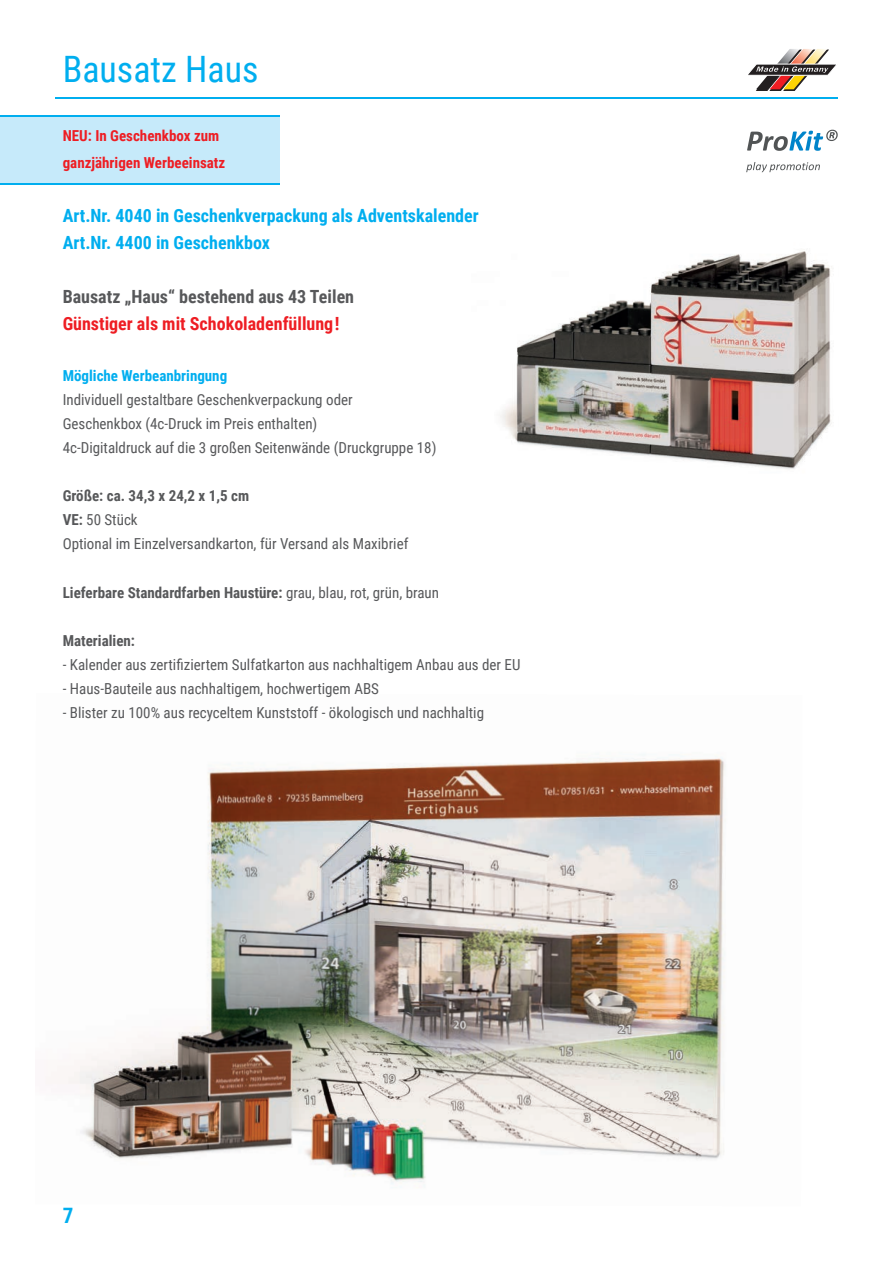
<style>
.page{position:relative;width:893px;height:1263px;background:#fff}
.page>*{position:absolute;margin:0;border:0;box-sizing:border-box;transform-origin:0 0}
.t1{font:36.3px "Roboto Condensed";color:#00aeef}
.t2{font:700 21.15px "Roboto Condensed";color:#00aeef}
.t3{font:700 18.15px/27px "Roboto Condensed";color:#00aeef}
.t4{font:700 18.15px "Roboto Condensed";color:#ee1d23}
.t5{font:700 18.15px "Roboto Condensed";color:#57585a}
.t6{font:15.15px/24px "Roboto Condensed";color:#57585a}
.t7{font:700 15.15px "Roboto Condensed";color:#57585a}
.t8{font:700 15.15px/27px "Roboto Condensed";color:#ee1d23}
.t9{font:700 15.15px "Roboto Condensed";color:#00aeef}
.s1{font-weight:700}
.s2{font-weight:400}
</style>
<div class="page">
<div style="left:0;top:115px;width:279px;height:68px;background:#c6eafa"></div>
<hr style="left:0;top:115px;width:279px;height:2px;background:#00aeef">
<hr style="left:0;top:183px;width:279px;height:2px;background:#00aeef">
<img style="left:68px;top:754px;width:657px;height:433px">
<hr style="left:55px;top:97px;width:783px;height:2px;background:#00aeef">
<svg style="left:748px;top:49px;width:88px;height:42px"></svg>
<img style="left:500px;top:172px;width:332px;height:297px">
<svg style="left:746px;top:162px;width:74px;height:10px"></svg>
<svg style="left:747px;top:130px;width:91px;height:21px"></svg>
<h1 class="t1" style="left:63px;top:44px;width:197px">Bausatz Haus</h1>
<p class="t8" style="left:63px;top:121px;width:164px">NEU: In Geschenkbox zum ganzjährigen Werbeeinsatz</p>
<p class="t3" style="left:63px;top:201px;width:417px">Art.Nr. 4040 in Geschenkverpackung als Adventskalender<br>Art.Nr. 4400 in Geschenkbox</p>
<p class="t5" style="left:63px;top:284px;width:293px">Bausatz „Haus“ bestehend aus 43 Teilen</p>
<p class="t4" style="left:63px;top:311px;width:278px">Günstiger als mit Schokoladenfüllung !</p>
<p class="t9" style="left:63px;top:365px;width:166px">Mögliche Werbeanbringung</p>
<p class="t6" style="left:63px;top:387px;width:375px">Individuell gestaltbare Geschenkverpackung oder<br>Geschenkbox (4c-Druck im Preis enthalten)<br>4c-Digitaldruck auf die 3 großen Seitenwände (Druckgruppe 18)</p>
<p class="t6" style="left:63px;top:483px;width:347px"><span class="s1">Größe: ca. 34,3 x 24,2 x 1,5 cm<br>VE:</span> 50 Stück<br>Optional im Einzelversandkarton, für Versand als Maxibrief</p>
<p class="t7" style="left:63px;top:582px;width:378px">Lieferbare Standardfarben Haustüre: <span class="s2">grau, blau, rot, grün, braun</span></p>
<p class="t7" style="left:63px;top:630px;width:74px">Materialien:</p>
<p class="t6" style="left:63px;top:652px;width:459px">- Kalender aus zertifiziertem Sulfatkarton aus nachhaltigem Anbau aus der EU</p>
<p class="t6" style="left:63px;top:676px;width:318px">- Haus-Bauteile aus nachhaltigem, hochwertigem ABS</p>
<p class="t6" style="left:63px;top:700px;width:423px">- Blister zu 100% aus recyceltem Kunststoff - ökologisch und nachhaltig</p>
<h2 class="t2" style="left:63px;top:1201px;width:12px">7</h2>
</div>
